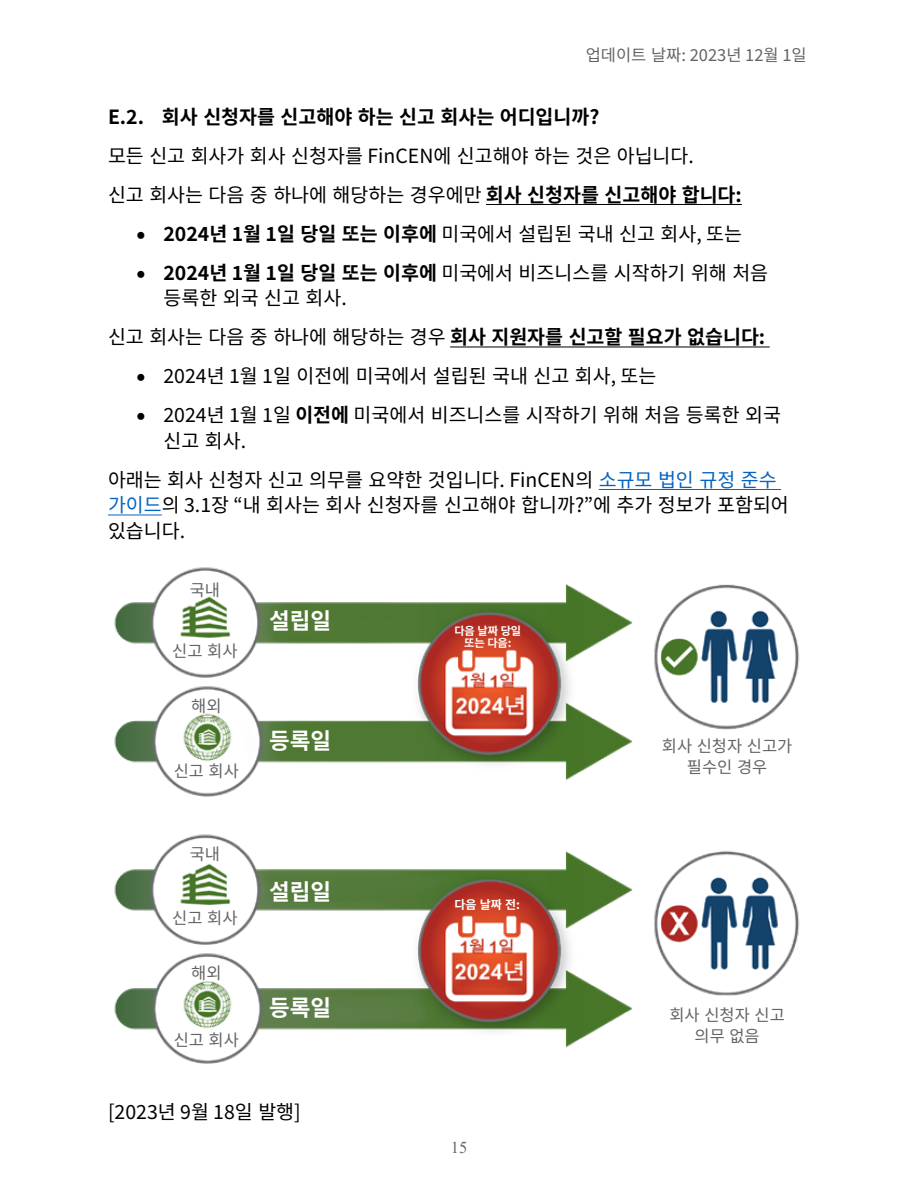
<style>
.page{position:relative;width:918px;height:1188px;background:#fff}
.page>*{position:absolute;margin:0;border:0;box-sizing:border-box;transform-origin:0 0}
.Answer{font:700 22.5px "Source Han Sans KR";color:#fff}
.Answer-2{font:19.5px/25.5px "Source Han Sans KR";color:#000}
.Company_Applicant_Questions{font:700 19.5px "Source Han Sans KR";color:#000}
.Answer-3{font:16.5px/21px "Source Han Sans KR";color:#636466;text-align:center}
.t1{font:16.5px "Times New Roman";color:#636466}
.Answer-4{font:700 12px "Source Han Sans KR";color:#fff}
.Answer-5{font:700 11.25px/12.1px "Source Han Sans KR";letter-spacing:-.02em;color:#fff;text-align:center}
.s1{font-weight:700}
.s2{font-weight:400}
.s3{color:#0563c1}
</style>
<div class="page">
<hr style="left:486px;top:204px;width:256px;height:1px;background:#000">
<hr style="left:450px;top:346px;width:320px;height:1px;background:#000">
<hr style="left:599px;top:489px;width:182px;height:1px;background:#0563c1">
<hr style="left:108px;top:514px;width:54px;height:1px;background:#0563c1">
<img style="left:114px;top:567px;width:686px;height:497px">
<p class="Answer-3" style="left:586px;top:44px;width:223px">업데이트 날짜: 2023년 12월 1일</p>
<p class="Company_Applicant_Questions" style="left:108px;top:105px;width:493px">E.2. 회사 신청자를 신고해야 하는 신고 회사는 어디입니까?</p>
<p class="Answer-2" style="left:108px;top:143px;width:587px">모든 신고 회사가 회사 신청자를 FinCEN에 신고해야 하는 것은 아닙니다.</p>
<p class="Answer-2" style="left:108px;top:182px;width:635px">신고 회사는 다음 중 하나에 해당하는 경우에만 <span class="s1">회사 신청자를 신고해야 합니다:</span></p>
<p class="Company_Applicant_Questions" style="left:136px;top:222px;width:607px">• 2024년 1월 1일 당일 또는 이후에 <span class="s2">미국에서 설립된 국내 신고 회사, 또는</span></p>
<p class="Answer-2" style="left:164px;top:260px;width:606px;text-indent:-27px">• <span class="s1">2024년 1월 1일 당일 또는 이후에</span> 미국에서 비즈니스를 시작하기 위해 처음 등록한 외국 신고 회사.</p>
<p class="Answer-2" style="left:108px;top:325px;width:659px">신고 회사는 다음 중 하나에 해당하는 경우 <span class="s1">회사 지원자를 신고할 필요가 없습니다:</span></p>
<p class="Answer-2" style="left:136px;top:364px;width:521px">• 2024년 1월 1일 이전에 미국에서 설립된 국내 신고 회사, 또는</p>
<p class="Answer-2" style="left:164px;top:403px;width:619px;text-indent:-27px">• 2024년 1월 1일 <span class="s1">이전에</span> 미국에서 비즈니스를 시작하기 위해 처음 등록한 외국 신고 회사.</p>
<p class="Answer-2" style="left:108px;top:467px;width:682px">아래는 회사 신청자 신고 의무를 요약한 것입니다. FinCEN의 <span class="s3">소규모 법인 규정 준수 가이드</span>의 3.1장 “내 회사는 회사 신청자를 신고해야 합니까?”에 추가 정보가 포함되어 있습니다.</p>
<p class="Answer-3" style="left:190px;top:580px;width:32px">국내</p>
<p class="Answer-3" style="left:172px;top:641px;width:67px">신고 회사</p>
<p class="Answer-3" style="left:191px;top:696px;width:32px">해외</p>
<p class="Answer-3" style="left:174px;top:761px;width:67px">신고 회사</p>
<p class="Answer-3" style="left:190px;top:844px;width:32px">국내</p>
<p class="Answer-3" style="left:172px;top:908px;width:67px">신고 회사</p>
<p class="Answer-3" style="left:191px;top:963px;width:32px">해외</p>
<p class="Answer-3" style="left:174px;top:1030px;width:67px">신고 회사</p>
<p class="Answer" style="left:269px;top:608px;width:64px">설립일</p>
<p class="Answer" style="left:269px;top:728px;width:64px">등록일</p>
<p class="Answer" style="left:269px;top:879px;width:64px">설립일</p>
<p class="Answer" style="left:269px;top:995px;width:64px">등록일</p>
<p class="Answer-2" style="left:108px;top:1100px;width:194px">[2023년 9월 18일 발행]</p>
<p class="Answer-5" style="left:454px;top:625px;width:68px">다음 날짜 당일 또는 다음:</p>
<p class="Answer-4" style="left:454px;top:898px;width:67px">다음 날짜 전:</p>
<p class="t1" style="left:451px;top:1136px;width:18px">15</p>
<p class="Answer-3" style="left:662px;top:735px;width:132px">회사 신청자 신고가 필수인 경우</p>
<p class="Answer-3" style="left:669px;top:1004px;width:117px">회사 신청자 신고 의무 없음</p>
</div>
